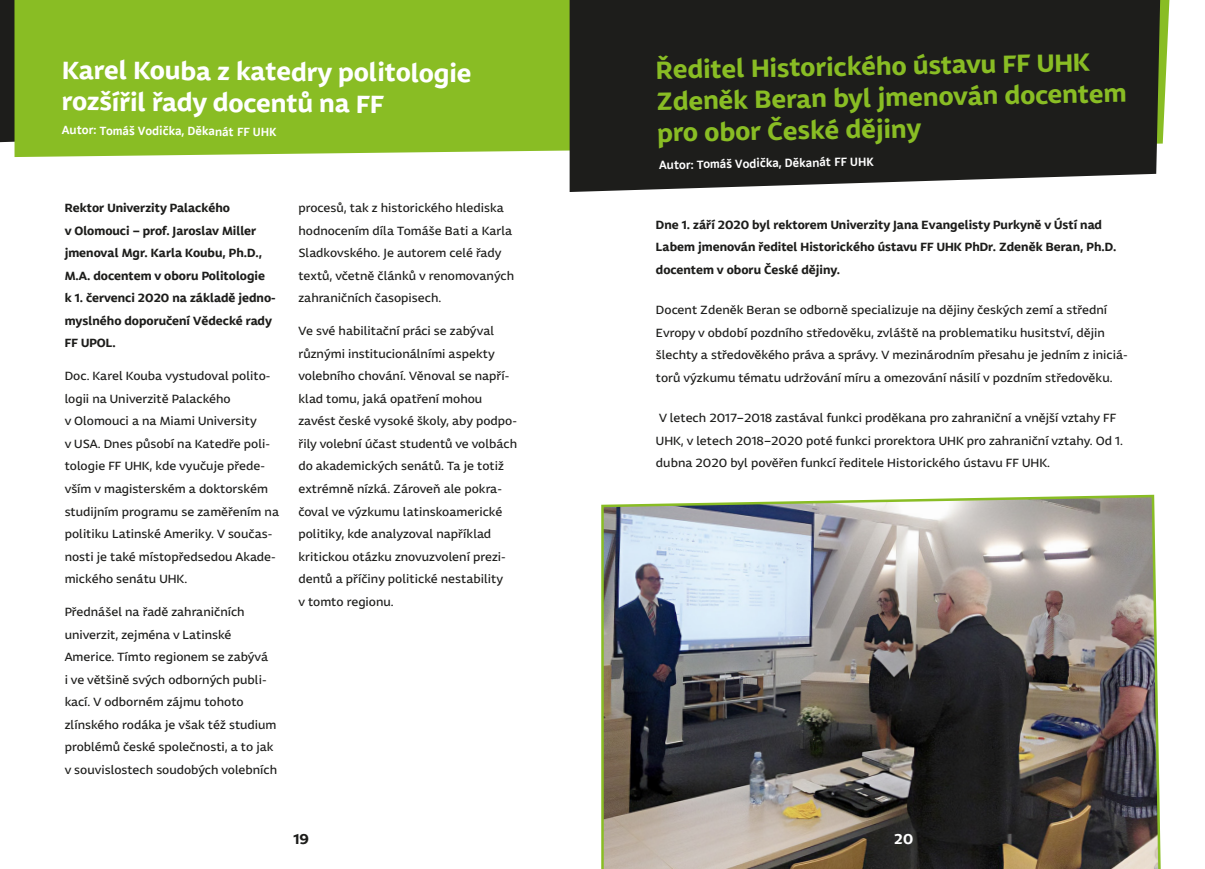
<style>
.page{position:relative;width:1205px;height:869px;background:#fff}
.page>*{position:absolute;margin:0;border:0;box-sizing:border-box;transform-origin:0 0}
.t1{font:700 26.25px/31.5px "Gradec";color:#89bd24}
.t2{font:700 26.25px/32.2px "Gradec";color:#fff}
.t3{font:700 15px "Gradec";color:#1d1d1b}
.t4{font:700 15px "Gradec";color:#fff}
.t5{font:12.5px/22.5px "Gradec";color:#1d1d1b}
.t6{font:700 12.5px/22.5px "Gradec";color:#1d1d1b}
.t7{font:600 12.5px "Gradec";color:#fff}
</style>
<div class="page">
<div style="left:0;top:0;width:14px;height:142px;background:#1d1d1b"></div>
<div style="left:14px;top:0;width:1155px;height:157px;background:#89bd24"></div>
<div style="left:569px;top:0;width:591px;height:192px;background:#1d1d1b"></div>
<img style="left:601px;top:494px;width:560px;height:374px">
<h1 class="t2" style="left:63px;top:51px;width:411px;rotate:1deg">Karel Kouba z katedry politologie rozšířil řady docentů na FF</h1>
<p class="t7" style="left:62px;top:122px;width:216px;rotate:1deg">Autor: Tomáš Vodička, Děkanát FF UHK</p>
<p class="t6" style="left:65px;top:196px;width:212px">Rektor Univerzity Palackého<br>v Olomouci – prof. Jaroslav Miller jmenoval Mgr. Karla Koubu, Ph.D.,<br>M.A. docentem v oboru Politologie<br>k 1. červenci 2020 na základě jedno&shy;myslného doporučení Vědecké rady<br>FF UPOL.</p>
<p class="t5" style="left:65px;top:364px;width:216px">Doc. Karel Kouba vystudoval polito&shy;logii na Univerzitě Palackého<br>v Olomouci a na Miami University<br>v USA. Dnes působí na Katedře poli&shy;tologie FF UHK, kde vyučuje přede&shy;vším v magisterském a doktorském studijním programu se zaměřením na politiku Latinské Ameriky. V součas&shy;nosti je také místopředsedou Akade&shy;mického senátu UHK.</p>
<p class="t5" style="left:65px;top:600px;width:214px">Přednášel na řadě zahraničních univerzit, zejména v Latinské Americe. Tímto regionem se zabývá<br>i ve většině svých odborných publi&shy;kací. V odborném zájmu tohoto zlínského rodáka je však též studium problémů české společnosti, a to jak v souvislostech soudobých volebních</p>
<p class="t5" style="left:298px;top:196px;width:217px">procesů, tak z historického hlediska hodnocením díla Tomáše Bati a Karla Sladkovského. Je autorem celé řady textů, včetně článků v renomovaných zahraničních časopisech.</p>
<p class="t5" style="left:298px;top:319px;width:220px">Ve své habilitační práci se zabýval různými institucionálními aspekty volebního chování. Věnoval se napří&shy;klad tomu, jaká opatření mohou zavést české vysoké školy, aby podpo&shy;řily volební účast studentů ve volbách do akademických senátů. Ta je totiž extrémně nízká. Zároveň ale pokra&shy;čoval ve výzkumu latinskoamerické politiky, kde analyzoval například kritickou otázku znovuzvolení prezi&shy;dentů a příčiny politické nestability<br>v tomto regionu.</p>
<p class="t3" style="left:293px;top:828px;width:17px">19</p>
<h1 class="t1" style="left:656px;top:53px;width:472px;rotate:-1deg">Ředitel Historického ústavu FF UHK<br>Zdeněk Beran byl jmenován docentem pro obor České dějiny</h1>
<p class="t7" style="left:659px;top:157px;width:216px;rotate:-1deg">Autor: Tomáš Vodička, Děkanát FF UHK</p>
<p class="t6" style="left:656px;top:213px;width:462px">Dne 1. září 2020 byl rektorem Univerzity Jana Evangelisty Purkyně v Ústí nad<br>Labem jmenován ředitel Historického ústavu FF UHK PhDr. Zdeněk Beran, Ph.D. docentem v oboru České dějiny.</p>
<p class="t5" style="left:656px;top:298px;width:473px">Docent Zdeněk Beran se odborně specializuje na dějiny českých zemí a střední Evropy v období pozdního středověku, zvláště na problematiku husitství, dějin šlechty a středověkého práva a správy. V mezinárodním přesahu je jedním z iniciá&shy;torů výzkumu tématu udržování míru a omezování násilí v pozdním středověku.</p>
<p class="t5" style="left:656px;top:406px;width:468px">V letech 2017–2018 zastával funkci proděkana pro zahraniční a vnější vztahy FF<br>UHK, v letech 2018–2020 poté funkci prorektora UHK pro zahraniční vztahy. Od 1. dubna 2020 byl pověřen funkcí ředitele Historického ústavu FF UHK.</p>
<p class="t4" style="left:894px;top:828px;width:20px">20</p>
</div>
